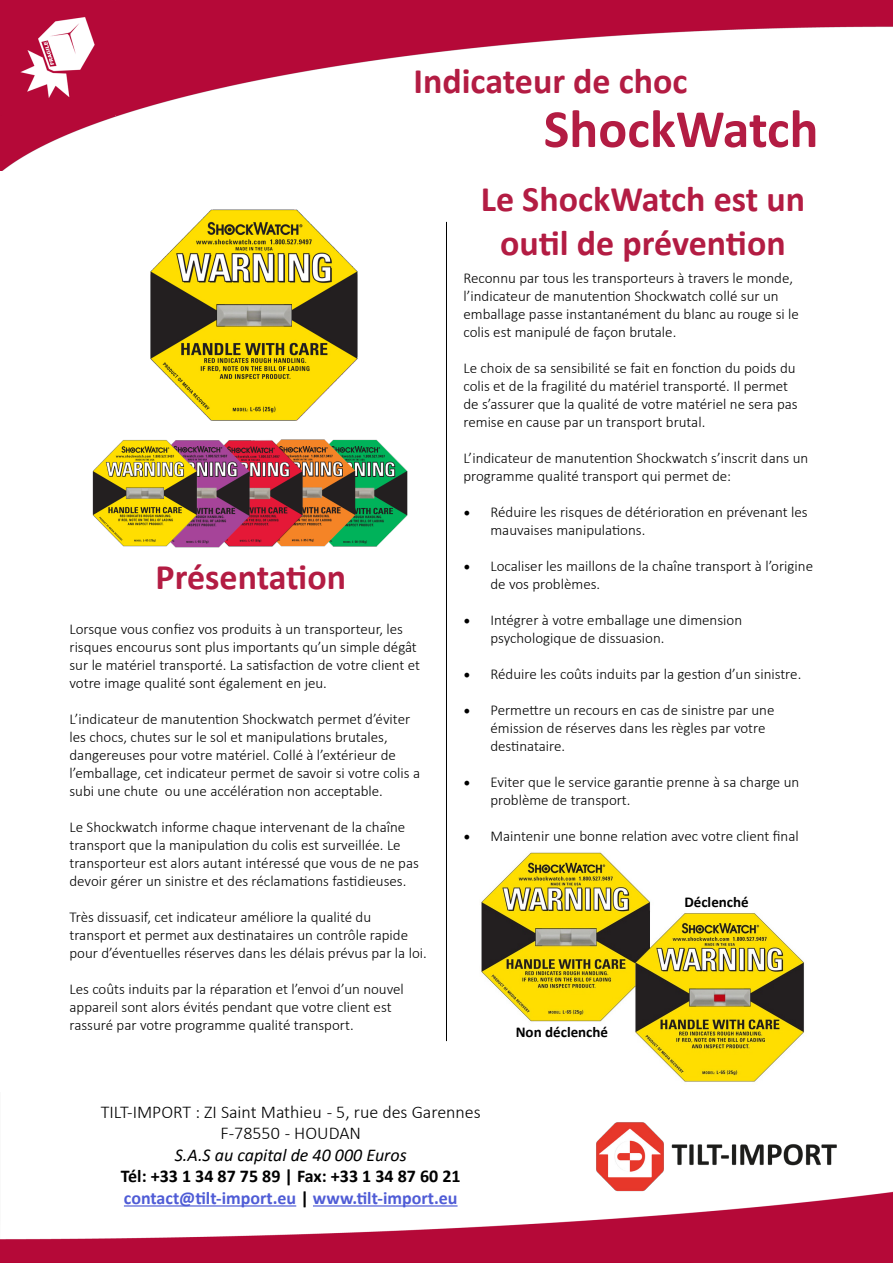
<style>
.page{position:relative;width:893px;height:1263px;background:#fff}
.page>*{position:absolute;margin:0;border:0;box-sizing:border-box;transform-origin:0 0}
.t1{font:700 54px "Calibri";color:#b31c43}
.t2{font:700 36px/43.2px "Calibri";color:#b31c43;text-align:center}
.t3{font:700 18px/21.6px "Calibri";color:#4f5cd6}
.t4{font:300 18px/21.6px "Calibri";color:#000;text-align:center}
.t5{font:italic 18px "Calibri";color:#000}
.t6{font:300 15px/18px "Calibri";color:#000}
.t7{font:700 15px "Calibri";color:#000}
.s1{font-family:"Minion Pro";font-weight:400;font-size:18px}
.s2{color:#000}
</style>
<div class="page">
<img style="left:0;top:0;width:893px;height:171px">
<img style="left:0;top:1191px;width:893px;height:72px">
<img style="left:594px;top:1122px;width:245px;height:75px">
<hr style="left:124px;top:1205px;width:172px;height:1px;background:#4f5cd6">
<hr style="left:313px;top:1205px;width:145px;height:1px;background:#4f5cd6">
<img style="left:0;top:0;width:115px;height:115px">
<hr style="left:446px;top:222px;width:1px;height:819px;background:#000">
<img style="left:92px;top:209px;width:316px;height:339px">
<img style="left:481px;top:852px;width:323px;height:230px">
<h2 class="t2" style="left:413px;top:58px;width:276px">Indicateur de choc</h2>
<h2 class="t2" style="left:156px;top:554px;width:192px">Présentation</h2>
<p class="t6" style="left:69px;top:620px;width:352px">Lorsque vous confiez vos produits à un transporteur, les risques encourus sont plus importants qu’un simple dégât sur le matériel transporté. La satisfaction de votre client et votre image qualité sont également en jeu.</p>
<p class="t6" style="left:69px;top:710px;width:352px">L’indicateur de manutention Shockwatch permet d’éviter les chocs, chutes sur le sol et manipulations brutales, dangereuses pour votre matériel. Collé à l’extérieur de l’emballage, cet indicateur permet de savoir si votre colis a subi une chute ou une accélération non acceptable.</p>
<p class="t6" style="left:69px;top:818px;width:351px">Le Shockwatch informe chaque intervenant de la chaîne transport que la manipulation du colis est surveillée. Le transporteur est alors autant intéressé que vous de ne pas devoir gérer un sinistre et des réclamations fastidieuses.</p>
<p class="t6" style="left:69px;top:908px;width:359px">Très dissuasif, cet indicateur améliore la qualité du transport et permet aux destinataires un contrôle rapide pour d’éventuelles réserves dans les délais prévus par la loi.</p>
<p class="t6" style="left:69px;top:980px;width:336px">Les coûts induits par la réparation et l’envoi d’un nouvel appareil sont alors évités pendant que votre client est rassuré par votre programme qualité transport.</p>
<h1 class="t1" style="left:544px;top:91px;width:276px">ShockWatch</h1>
<h2 class="t2" style="left:481px;top:177px;width:326px">Le ShockWatch est un outil de prévention</h2>
<p class="t6" style="left:463px;top:269px;width:337px">Reconnu par tous les transporteurs à travers le monde, l’indicateur de manutention Shockwatch collé sur un emballage passe instantanément du blanc au rouge si le colis est manipulé de façon brutale.</p>
<p class="t6" style="left:463px;top:359px;width:336px">Le choix de sa sensibilité se fait en fonction du poids du colis et de la fragilité du matériel transporté. Il permet de s’assurer que la qualité de votre matériel ne sera pas remise en cause par un transport brutal.</p>
<p class="t6" style="left:463px;top:449px;width:346px">L’indicateur de manutention Shockwatch s’inscrit dans un programme qualité transport qui permet de:</p>
<p class="t6" style="left:490px;top:503px;width:319px;text-indent:-27px"><span class="s1">•</span> Réduire les risques de détérioration en prévenant les mauvaises manipulations.</p>
<p class="t6" style="left:490px;top:557px;width:324px;text-indent:-27px"><span class="s1">•</span> Localiser les maillons de la chaîne transport à l’origine de vos problèmes.</p>
<p class="t6" style="left:490px;top:611px;width:253px;text-indent:-27px"><span class="s1">•</span> Intégrer à votre emballage une dimension psychologique de dissuasion.</p>
<p class="t6" style="left:463px;top:665px;width:339px"><span class="s1">•</span> Réduire les coûts induits par la gestion d’un sinistre.</p>
<p class="t6" style="left:490px;top:701px;width:286px;text-indent:-27px"><span class="s1">•</span> Permettre un recours en cas de sinistre par une émission de réserves dans les règles par votre destinataire.</p>
<p class="t6" style="left:490px;top:773px;width:310px;text-indent:-27px"><span class="s1">•</span> Eviter que le service garantie prenne à sa charge un problème de transport.</p>
<p class="t6" style="left:463px;top:827px;width:337px"><span class="s1">•</span> Maintenir une bonne relation avec votre client final</p>
<p class="t7" style="left:516px;top:1021px;width:94px">Non déclenché</p>
<p class="t7" style="left:684px;top:891px;width:66px">Déclenché</p>
<p class="t4" style="left:101px;top:1100px;width:382px">TILT-IMPORT : ZI Saint Mathieu - 5, rue des Garennes<br>F-78550 - HOUDAN</p>
<p class="t5" style="left:175px;top:1142px;width:233px">S.A.S au capital de 40 000 Euros</p>
<p class="t3" style="left:121px;top:1165px;width:341px"><span class="s2">Tél: +33 1 34 87 75 89 | Fax: +33 1 34 87 60 21 </span>contact@tilt-import.eu <span class="s2">|</span> www.tilt-import.eu</p>
</div>
